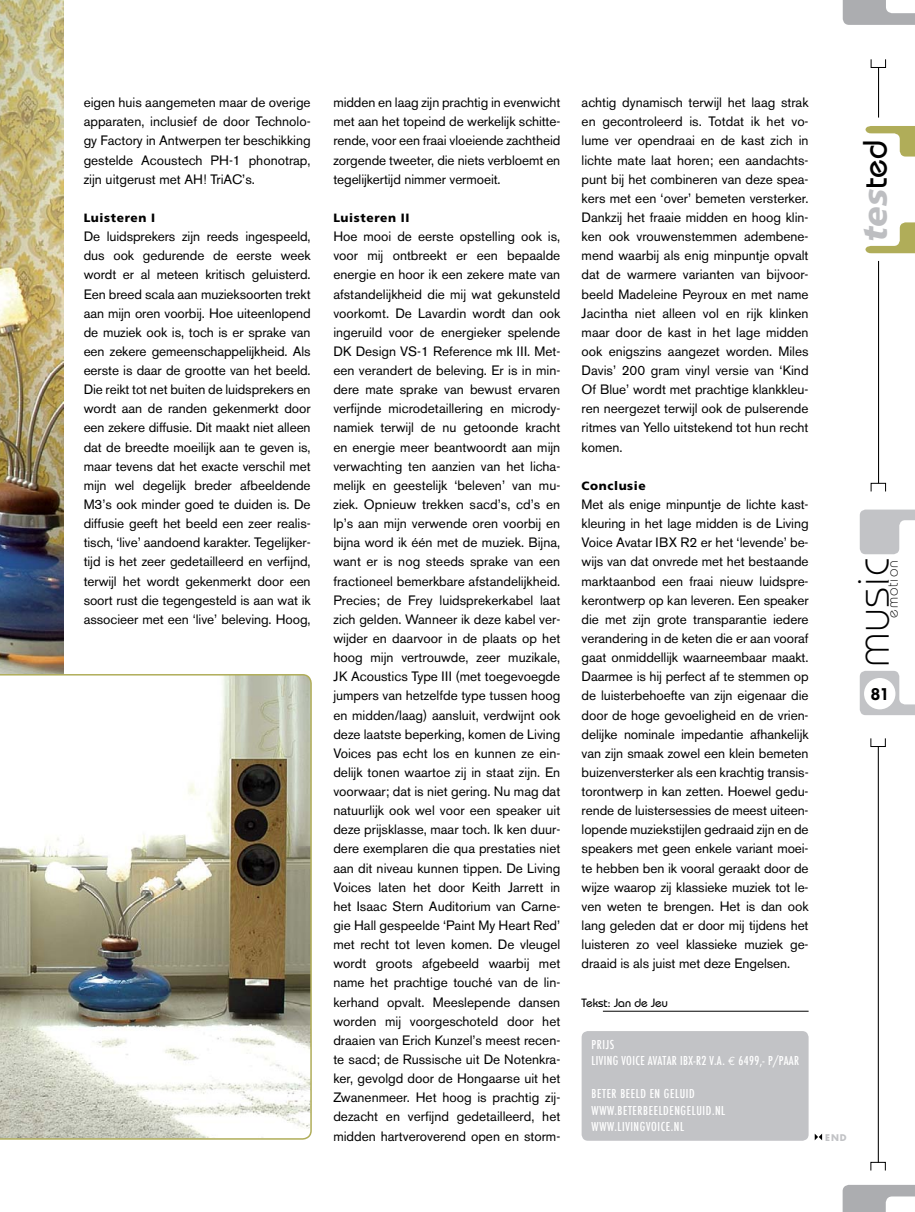
<style>
.page{position:relative;width:915px;height:1212px;background:#fff}
.page>*{position:absolute;margin:0;border:0;box-sizing:border-box;transform-origin:0 0}
.t1{font:300 47.85px "Bauhaus";color:#000}
.t2{font:italic 900 33.9px "Frutiger";color:#bdbec1}
.t3{font:600 16.95px "Bauhaus";color:#000}
.t4{font:300 15.3px "Bauhaus";letter-spacing:.065em;color:#000}
.t5{font:13.5px/19.2px "Akzidenz Grotesk BE";letter-spacing:-.005em;color:#000;text-align:justify}
.t6{font:500 condensed 12px/16.5px "Futura";letter-spacing:.05em;color:#fff}
.t7{font:500 condensed 12px/16.5px "Futura";letter-spacing:.03em;color:#fff}
.t8{font:900 12px "Frutiger";letter-spacing:.05em;color:#000}
.t9{font:500 12px "Bauhaus";color:#000}
.t10{font:700 9px "Futura";color:#c2c3c6}
.s1{font-family:"Euro Mono";font-weight:400;font-stretch:normal}
.s2{font-family:"Bauhaus";font-weight:500;font-style:normal;color:#000}
</style>
<div class="page">
<img style="left:0;top:0;width:63px;height:674px">
<hr style="left:602px;top:1011px;width:206px;height:1px;background:#000">
<div style="left:581px;top:1031px;width:227px;height:110px;background:#c2c3c6;border-radius:6px"></div>
<svg style="left:814px;top:1133px;width:7px;height:7px"></svg>
<svg style="left:0;top:674px;width:312px;height:466px"></svg>
<svg style="left:859px;top:510px;width:55px;height:44px"></svg>
<svg style="left:859px;top:671px;width:55px;height:44px"></svg>
<svg style="left:842px;top:0;width:72px;height:25px"></svg>
<svg style="left:842px;top:1185px;width:72px;height:27px"></svg>
<div style="left:870px;top:59px;width:15px;height:9px;border:1px solid #000"></div>
<div style="left:870px;top:483px;width:15px;height:9px;border:1px solid #000"></div>
<div style="left:863px;top:678px;width:32px;height:31px;background:#fff;border-radius:50%"></div>
<hr style="left:877px;top:261px;width:1px;height:222px;background:#000">
<svg style="left:865px;top:222px;width:49px;height:31px"></svg>
<svg style="left:865px;top:126px;width:49px;height:31px"></svg>
<hr style="left:877px;top:67px;width:1px;height:51px;background:#000">
<hr style="left:877px;top:746px;width:1px;height:416px;background:#000">
<div style="left:870px;top:738px;width:15px;height:9px;border:1px solid #000"></div>
<div style="left:870px;top:1162px;width:15px;height:9px;border:1px solid #000"></div>
<p class="t5" style="left:84px;top:94px;width:228px">eigen huis aangemeten maar de overige apparaten, inclusief de door Technolo&shy;gy Factory in Antwerpen ter beschikking gestelde Acoustech PH-1 phonotrap, zijn uitgerust met AH! TriAC’s.</p>
<p class="t8" style="left:84px;top:213px;width:73px">Luisteren I</p>
<p class="t5" style="left:84px;top:228px;width:228px">De luidsprekers zijn reeds ingespeeld, dus ook gedurende de eerste week wordt er al meteen kritisch geluisterd.<br>Een breed scala aan muzieksoorten trekt aan mijn oren voorbij. Hoe uiteenlopend de muziek ook is, toch is er sprake van een zekere gemeenschappelijkheid. Als eerste is daar de grootte van het beeld.<br>Die reikt tot net buiten de luidsprekers en wordt aan de randen gekenmerkt door een zekere diffusie. Dit maakt niet alleen dat de breedte moeilijk aan te geven is, maar tevens dat het exacte verschil met mijn wel degelijk breder afbeeldende M3’s ook minder goed te duiden is. De diffusie geeft het beeld een zeer realis&shy;tisch, ‘live’ aandoend karakter. Tegelijker&shy;tijd is het zeer gedetailleerd en verfijnd, terwijl het wordt gekenmerkt door een soort rust die tegengesteld is aan wat ik associeer met een ‘live’ beleving. Hoog,</p>
<p class="t5" style="left:333px;top:94px;width:228px">midden en laag zijn prachtig in evenwicht met aan het topeind de werkelijk schitte&shy;rende, voor een fraai vloeiende zachtheid zorgende tweeter, die niets verbloemt en tegelijkertijd nimmer vermoeit.</p>
<p class="t8" style="left:333px;top:213px;width:78px">Luisteren II</p>
<p class="t5" style="left:333px;top:228px;width:228px">Hoe mooi de eerste opstelling ook is, voor mij ontbreekt er een bepaalde energie en hoor ik een zekere mate van afstandelijkheid die mij wat gekunsteld voorkomt. De Lavardin wordt dan ook ingeruild voor de energieker spelende DK Design VS-1 Reference mk III. Met&shy;een verandert de beleving. Er is in min&shy;dere mate sprake van bewust ervaren verfijnde microdetaillering en micrody&shy;namiek terwijl de nu getoonde kracht en energie meer beantwoordt aan mijn verwachting ten aanzien van het licha&shy;melijk en geestelijk ‘beleven’ van mu&shy;ziek. Opnieuw trekken sacd’s, cd’s en lp’s aan mijn verwende oren voorbij en bijna word ik één met de muziek. Bijna, want er is nog steeds sprake van een fractioneel bemerkbare afstandelijkheid.<br>Precies; de Frey luidsprekerkabel laat zich gelden. Wanneer ik deze kabel ver&shy;wijder en daarvoor in de plaats op het hoog mijn vertrouwde, zeer muzikale, JK Acoustics Type III (met toegevoegde jumpers van hetzelfde type tussen hoog en midden/laag) aansluit, verdwijnt ook deze laatste beperking, komen de Living Voices pas echt los en kunnen ze ein&shy;delijk tonen waartoe zij in staat zijn. En voorwaar; dat is niet gering. Nu mag dat natuurlijk ook wel voor een speaker uit deze prijsklasse, maar toch. Ik ken duur&shy;dere exemplaren die qua prestaties niet aan dit niveau kunnen tippen. De Living Voices laten het door Keith Jarrett in het Isaac Stern Auditorium van Carne&shy;gie Hall gespeelde ‘Paint My Heart Red’ met recht tot leven komen. De vleugel wordt groots afgebeeld waarbij met name het prachtige touché van de lin&shy;kerhand opvalt. Meeslepende dansen worden mij voorgeschoteld door het draaien van Erich Kunzel’s meest recen&shy;te sacd; de Russische uit De Notenkra&shy;ker, gevolgd door de Hongaarse uit het Zwanenmeer. Het hoog is prachtig zij&shy;dezacht en verfijnd gedetailleerd, het midden hartveroverend open en storm-</p>
<p class="t5" style="left:581px;top:94px;width:228px">achtig dynamisch terwijl het laag strak en gecontroleerd is. Totdat ik het vo&shy;lume ver opendraai en de kast zich in lichte mate laat horen; een aandachts&shy;punt bij het combineren van deze spea&shy;kers met een ‘over’ bemeten versterker.<br>Dankzij het fraaie midden en hoog klin&shy;ken ook vrouwenstemmen adembene&shy;mend waarbij als enig minpuntje opvalt dat de warmere varianten van bijvoor&shy;beeld Madeleine Peyroux en met name Jacintha niet alleen vol en rijk klinken maar door de kast in het lage midden ook enigszins aangezet worden. Miles Davis’ 200 gram vinyl versie van ‘Kind Of Blue’ wordt met prachtige klankkleu&shy;ren neergezet terwijl ook de pulserende ritmes van Yello uitstekend tot hun recht komen.</p>
<p class="t8" style="left:581px;top:481px;width:66px">Conclusie</p>
<p class="t5" style="left:581px;top:496px;width:228px">Met als enige minpuntje de lichte kast&shy;kleuring in het lage midden is de Living Voice Avatar IBX R2 er het ‘levende’ be&shy;wijs van dat onvrede met het bestaande marktaanbod een fraai nieuw luidspre&shy;kerontwerp op kan leveren. Een speaker die met zijn grote transparantie iedere verandering in de keten die er aan vooraf gaat onmiddellijk waarneembaar maakt.<br>Daarmee is hij perfect af te stemmen op de luisterbehoefte van zijn eigenaar die door de hoge gevoeligheid en de vrien&shy;delijke nominale impedantie afhankelijk van zijn smaak zowel een klein bemeten buizenversterker als een krachtig transis&shy;torontwerp in kan zetten. Hoewel gedu&shy;rende de luistersessies de meest uiteen&shy;lopende muziekstijlen gedraaid zijn en de speakers met geen enkele variant moei&shy;te hebben ben ik vooral geraakt door de wijze waarop zij klassieke muziek tot le&shy;ven weten te brengen. Het is dan ook lang geleden dat er door mij tijdens het luisteren zo veel klassieke muziek ge&shy;draaid is als juist met deze Engelsen.</p>
<p class="t9" style="left:581px;top:998px;width:88px">Tekst: Jan de Jeu</p>
<p class="t7" style="left:591px;top:1036px;width:209px">PRIJS<br>LIVING VOICE AVATAR IBX-R2 V.A. <span class="s1">€</span> 6499,- P/PAAR</p>
<p class="t6" style="left:591px;top:1085px;width:135px">BETER BEELD EN GELUID<br>WWW.BETERBEELDENGELUID.NL<br>WWW.LIVINGVOICE.NL</p>
<h2 class="t2" style="left:861px;top:242px;width:104px;rotate:-90deg">tes<span class="s2">ted</span></h2>
<h1 class="t1" style="left:855px;top:666px;width:111px;rotate:-90deg">music</h1>
<p class="t4" style="left:886px;top:618px;width:59px;rotate:-90deg">emotion</p>
<p class="t3" style="left:870px;top:688px;width:20px">81</p>
<p class="t10" style="left:824px;top:1133px;width:23px">END</p>
</div>
